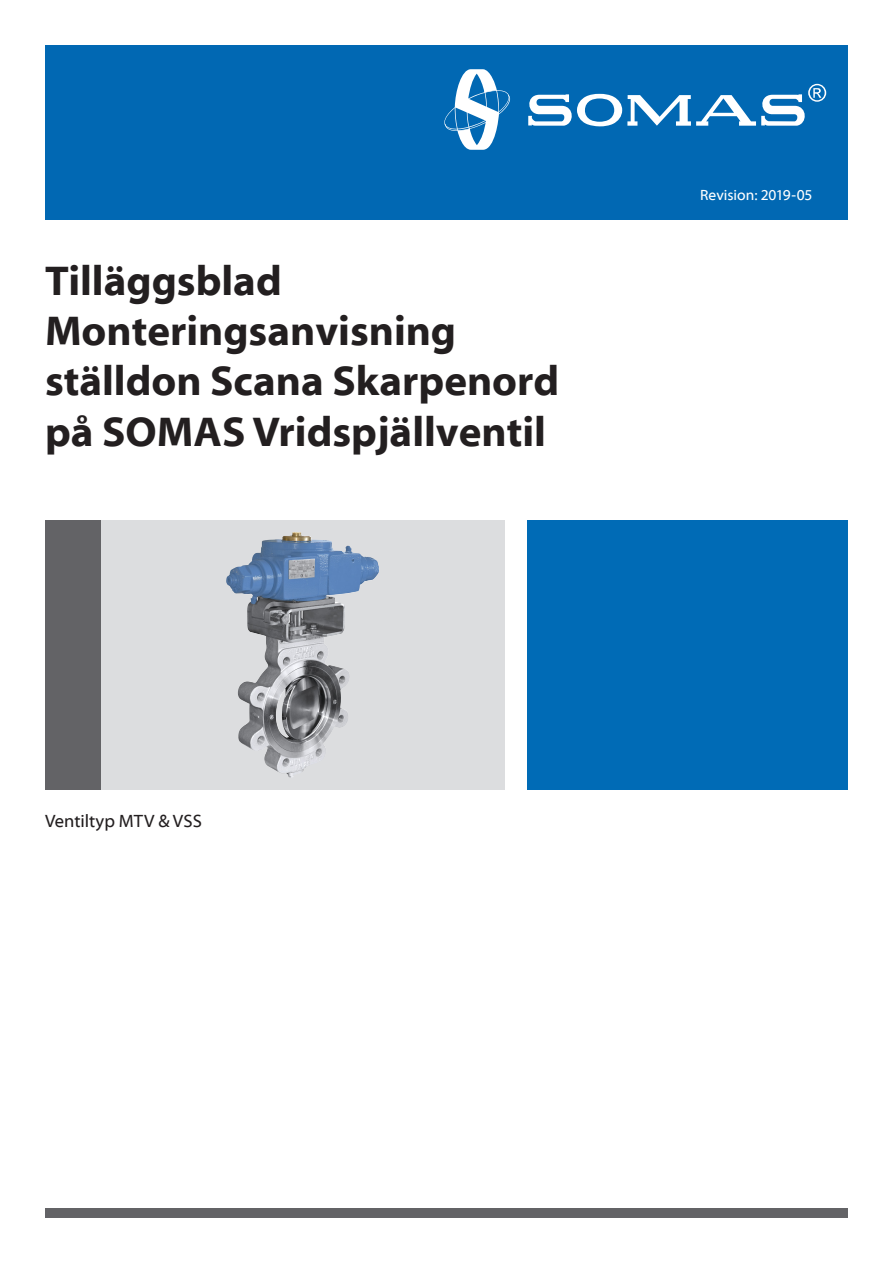
<style>
.page{position:relative;width:893px;height:1263px;background:#fff}
.page>*{position:absolute;margin:0;border:0;box-sizing:border-box;transform-origin:0 0}
.Framsida_Rubrik{font:42px/50.4px "Myriad Bd Web";color:#231f20}
.Framsida_Type{font:18px "Myriad Web";color:#231f20}
.Framsida_Rubrik-2{font:15px "Myriad Web";letter-spacing:-.005em;color:#fff}
</style>
<div class="page">
<div style="left:18px;top:1209px;width:854px;height:9px;background:#636366"></div>
<div style="left:18px;top:520px;width:83px;height:269px;background:#636366"></div>
<div style="left:527px;top:520px;width:366px;height:269px;background:#006bb6"></div>
<svg style="left:101px;top:520px;width:404px;height:269px;background:#ccced2"></svg>
<div style="left:0;top:0;width:893px;height:219px;background:#0168b3"></div>
<svg style="left:528px;top:84px;width:298px;height:42px"></svg>
<svg style="left:444px;top:69px;width:66px;height:81px"></svg>
<div style="left:0;top:0;width:893px;height:1263px;border:45px solid #fff"></div>
<img style="left:226px;top:532px;width:67px;height:69px">
<p class="Framsida_Rubrik" style="left:45px;top:256px;width:516px">Tilläggsblad<br>Monteringsanvisning ställdon Scana Skarpenord på SOMAS Vridspjällventil</p>
<p class="Framsida_Type" style="left:45px;top:811px;width:158px">Ventiltyp MTV &amp; VSS</p>
<p class="Framsida_Rubrik-2" style="left:700px;top:187px;width:114px">Revision: 2019-05</p>
</div>
